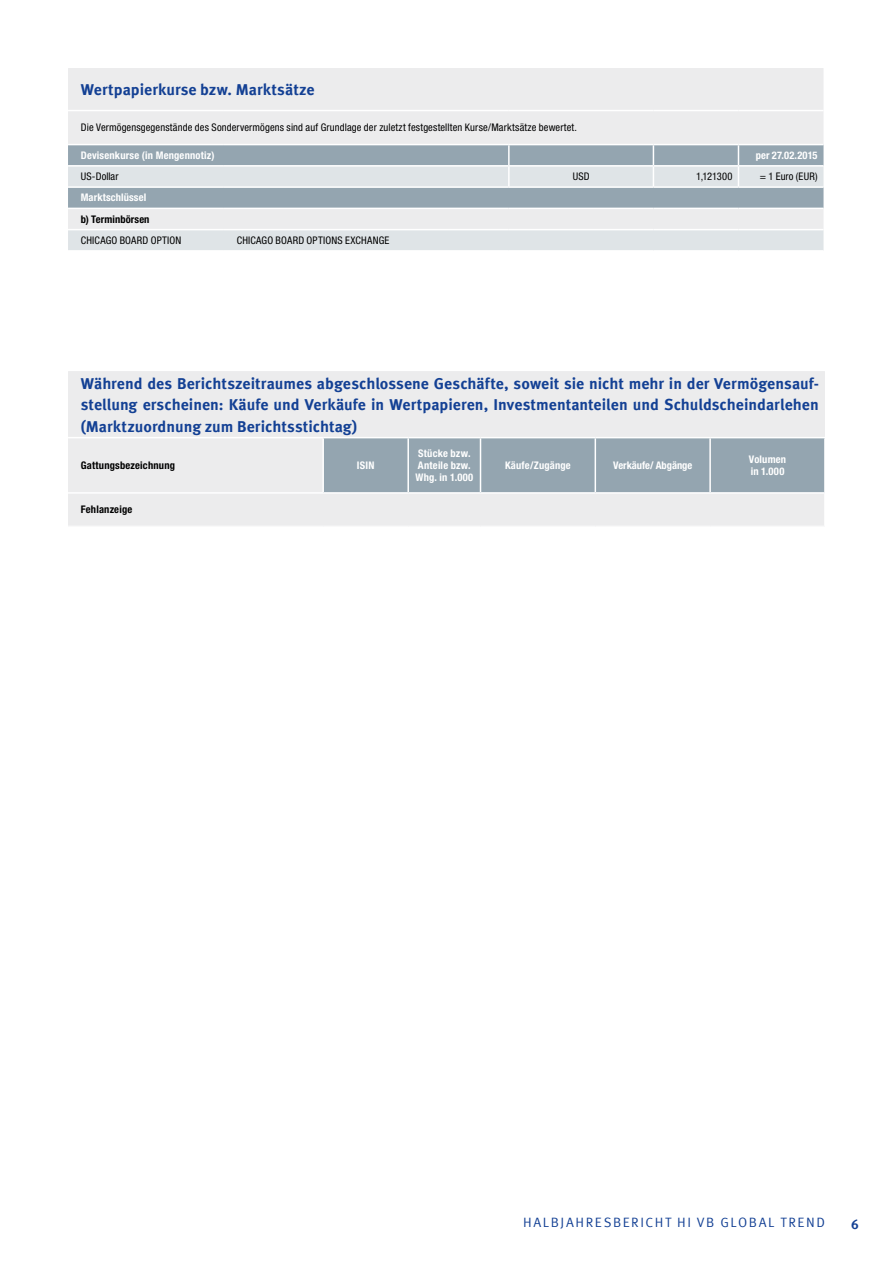
<style>
.page{position:relative;width:893px;height:1263px;background:#fff}
.page>*{position:absolute;margin:0;border:0;box-sizing:border-box;transform-origin:0 0}
.t1{font:700 15.75px/21.3px "Meta Offc Pro";color:#134094;text-align:justify}
.t2{font:13.5px "Meta Offc Pro Norm";letter-spacing:.12em;color:#134094}
.t3{font:700 13.5px "Meta Offc Pro";color:#134094}
.t4{font:condensed 10.5px "Helvetica Neue LTW1 G";letter-spacing:.015em;color:#000}
.t5{font:700 condensed 10.5px/11.7px "Helvetica Neue LTW1 G";letter-spacing:.015em;color:#fff}
.t6{font:700 condensed 10.5px "Helvetica Neue LTW1 G";letter-spacing:.015em;color:#000}
</style>
<div class="page">
<div style="left:68px;top:68px;width:755px;height:76px;background:#ececed"></div>
<div style="left:68px;top:145px;width:755px;height:20px;background:#94a5b0"></div>
<svg style="left:68px;top:167px;width:755px;height:83px;background:#d0d6db"></svg>
<hr style="left:508px;top:145px;width:2px;height:20px;background:#fff">
<svg style="left:508px;top:167px;width:2px;height:19px"></svg>
<svg style="left:653px;top:145px;width:1px;height:41px"></svg>
<svg style="left:738px;top:145px;width:1px;height:41px"></svg>
<hr style="left:68px;top:110px;width:156px;height:1px;background:#fff">
<hr style="left:224px;top:110px;width:285px;height:1px;background:#fff">
<hr style="left:509px;top:110px;width:144px;height:1px;background:#fff">
<hr style="left:653px;top:110px;width:85px;height:1px;background:#fff">
<hr style="left:738px;top:110px;width:85px;height:1px;background:#fff">
<hr style="left:68px;top:186px;width:156px;height:2px;background:#fff">
<hr style="left:224px;top:186px;width:285px;height:2px;background:#fff">
<hr style="left:509px;top:186px;width:144px;height:2px;background:#fff">
<hr style="left:653px;top:186px;width:85px;height:2px;background:#fff">
<hr style="left:738px;top:186px;width:85px;height:2px;background:#fff">
<hr style="left:68px;top:208px;width:156px;height:1px;background:#fff">
<hr style="left:224px;top:208px;width:285px;height:1px;background:#fff">
<hr style="left:509px;top:208px;width:144px;height:1px;background:#fff">
<hr style="left:653px;top:208px;width:85px;height:1px;background:#fff">
<hr style="left:738px;top:208px;width:85px;height:1px;background:#fff">
<hr style="left:68px;top:229px;width:156px;height:1px;background:#fff">
<hr style="left:224px;top:229px;width:285px;height:1px;background:#fff">
<hr style="left:509px;top:229px;width:144px;height:1px;background:#fff">
<hr style="left:653px;top:229px;width:85px;height:1px;background:#fff">
<hr style="left:738px;top:229px;width:85px;height:1px;background:#fff">
<hr style="left:653px;top:165px;width:85px;height:2px;background:#fff">
<hr style="left:738px;top:165px;width:85px;height:2px;background:#fff">
<div style="left:68px;top:371px;width:757px;height:121px;background:#ececed"></div>
<div style="left:324px;top:438px;width:500px;height:54px;background:#94a5b0"></div>
<div style="left:68px;top:493px;width:757px;height:33px;background:#ececed"></div>
<hr style="left:68px;top:437px;width:255px;height:1px;background:#fff">
<hr style="left:323px;top:437px;width:85px;height:1px;background:#fff">
<hr style="left:408px;top:437px;width:72px;height:1px;background:#fff">
<hr style="left:595px;top:437px;width:115px;height:1px;background:#fff">
<hr style="left:710px;top:437px;width:116px;height:1px;background:#fff">
<hr style="left:68px;top:492px;width:255px;height:2px;background:#fff">
<hr style="left:323px;top:492px;width:85px;height:2px;background:#fff">
<hr style="left:408px;top:492px;width:72px;height:2px;background:#fff">
<hr style="left:595px;top:492px;width:115px;height:2px;background:#fff">
<hr style="left:710px;top:492px;width:116px;height:2px;background:#fff">
<hr style="left:322px;top:438px;width:2px;height:54px;background:#fff">
<hr style="left:709px;top:438px;width:2px;height:54px;background:#fff">
<hr style="left:824px;top:438px;width:2px;height:54px;background:#fff">
<hr style="left:407px;top:438px;width:2px;height:54px;background:#fff">
<hr style="left:480px;top:437px;width:115px;height:1px;background:#fff">
<hr style="left:480px;top:438px;width:1px;height:54px;background:#fff">
<hr style="left:595px;top:438px;width:1px;height:54px;background:#fff">
<hr style="left:480px;top:492px;width:115px;height:2px;background:#fff">
<hr style="left:824px;top:494px;width:2px;height:32px;background:#fff">
<p class="t1" style="left:81px;top:78px;width:235px">Wertpapierkurse bzw. Marktsätze</p>
<p class="t4" style="left:81px;top:121px;width:498px">Die Vermögensgegenstände des Sondervermögens sind auf Grundlage der zuletzt festgestellten Kurse/Marktsätze bewertet.</p>
<p class="t5" style="left:81px;top:149px;width:135px">Devisenkurse (in Mengennotiz)</p>
<p class="t5" style="left:756px;top:149px;width:63px">per 27.02.2015</p>
<p class="t4" style="left:81px;top:170px;width:39px">US-Dollar</p>
<p class="t4" style="left:573px;top:170px;width:18px">USD</p>
<p class="t4" style="left:696px;top:170px;width:38px">1,121300</p>
<p class="t4" style="left:760px;top:170px;width:59px">= 1 Euro (EUR)</p>
<p class="t5" style="left:81px;top:192px;width:67px">Marktschlüssel</p>
<p class="t6" style="left:81px;top:213px;width:70px">b) Terminbörsen</p>
<p class="t4" style="left:81px;top:234px;width:102px">CHICAGO BOARD OPTION</p>
<p class="t4" style="left:237px;top:234px;width:154px">CHICAGO BOARD OPTIONS EXCHANGE</p>
<p class="t1" style="left:81px;top:372px;width:740px">Während des Berichtszeitraumes abgeschlossene Geschäfte, soweit sie nicht mehr in der Vermögensauf&shy;stellung erscheinen: Käufe und Verkäufe in Wertpapieren, Investmentanteilen und Schuldscheindarlehen (Marktzuordnung zum Berichtsstichtag)</p>
<p class="t6" style="left:81px;top:459px;width:96px">Gattungsbezeichnung</p>
<p class="t5" style="left:357px;top:459px;width:19px">ISIN</p>
<p class="t5" style="left:415px;top:448px;width:59px">Stücke bzw.<br>Anteile bzw.<br>Whg. in 1.000</p>
<p class="t5" style="left:505px;top:459px;width:67px">Käufe/Zugänge</p>
<p class="t5" style="left:613px;top:459px;width:81px">Verkäufe/ Abgänge</p>
<p class="t5" style="left:749px;top:454px;width:39px">Volumen in 1.000</p>
<p class="t6" style="left:81px;top:503px;width:53px">Fehlanzeige</p>
<p class="t2" style="left:523px;top:1211px;width:235px">HALBJAHRESBERICHT HI VB GLOBAL</p>
<p class="t2" style="left:780px;top:1211px;width:44px">TREND</p>
<p class="t3" style="left:851px;top:1214px;width:9px">6</p>
</div>
